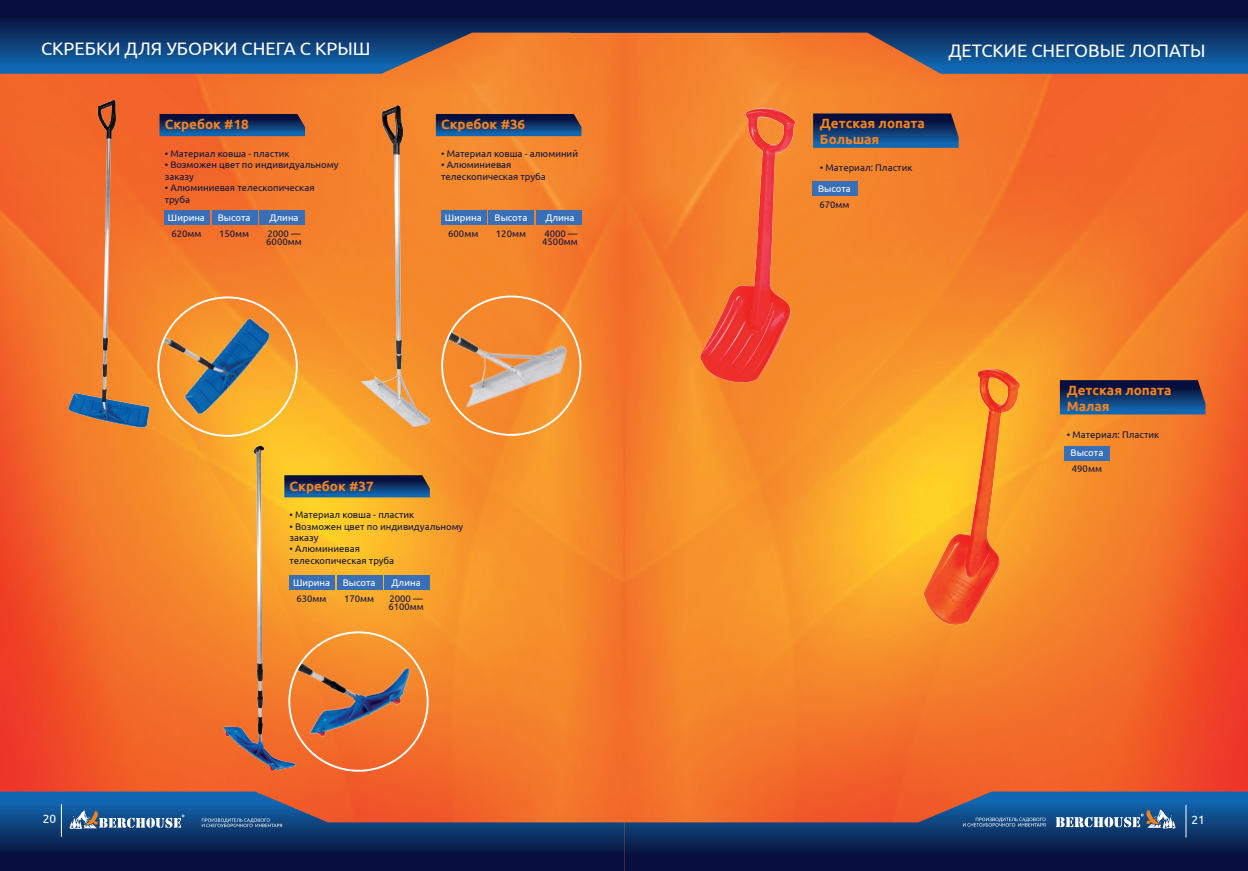
<style>
.page{position:relative;width:1248px;height:871px;background:#fff}
.page>*{position:absolute;margin:0;border:0;box-sizing:border-box;transform-origin:0 0}
.Заголовок_раздела{font:18px "Ubuntu";color:#fff}
.Цифра_табдицы{font:700 13.4px "Ubuntu";color:#f58220}
.t1{font:12px "Ubuntu";color:#fff}
.Цифра_табдицы-2{font:9.6px/11.5px "Ubuntu";color:#10143d}
.Цифра_табдицы-3{font:9.6px "Ubuntu";color:#fff}
</style>
<div class="page">
<img style="left:0;top:74px;width:1247px;height:717px">
<svg style="left:624px;top:791px;width:623px;height:79px;background:#403955"></svg>
<hr style="left:1185px;top:805px;width:1px;height:31px;background:#fff">
<svg style="left:1055px;top:809px;width:120px;height:18px"></svg>
<svg style="left:962px;top:817px;width:83px;height:9px"></svg>
<svg style="left:0;top:791px;width:624px;height:79px;background:#403956"></svg>
<hr style="left:61px;top:804px;width:1px;height:32px;background:#fff">
<svg style="left:69px;top:810px;width:115px;height:18px"></svg>
<svg style="left:202px;top:818px;width:80px;height:8px"></svg>
<svg style="left:0;top:0;width:570px;height:74px;background:#2c3c60"></svg>
<img style="left:21px;top:94px;width:172px;height:342px">
<img style="left:165px;top:438px;width:173px;height:343px">
<img style="left:310px;top:94px;width:172px;height:343px">
<svg style="left:159px;top:114px;width:146px;height:22px;background:#10376d"></svg>
<svg style="left:284px;top:475px;width:146px;height:22px;background:#13396c"></svg>
<svg style="left:436px;top:114px;width:145px;height:22px;background:#0f376e"></svg>
<img style="left:158px;top:297px;width:129px;height:138px">
<img style="left:289px;top:632px;width:137px;height:138px">
<img style="left:442px;top:296px;width:138px;height:139px">
<svg style="left:570px;top:0;width:677px;height:74px;background:#4b4252"></svg>
<img style="left:646px;top:94px;width:157px;height:296px">
<img style="left:877px;top:360px;width:173px;height:279px">
<svg style="left:813px;top:113px;width:145px;height:35px;background:#143a6e"></svg>
<svg style="left:1059px;top:380px;width:146px;height:34px;background:#12386d"></svg>
<div style="left:164px;top:210px;width:46px;height:15px;background:#396fb7"></div>
<div style="left:441px;top:210px;width:46px;height:15px;background:#396fb7"></div>
<div style="left:289px;top:575px;width:46px;height:15px;background:#396fb7"></div>
<div style="left:212px;top:210px;width:45px;height:15px;background:#396fb7"></div>
<div style="left:488px;top:210px;width:46px;height:15px;background:#396fb7"></div>
<div style="left:337px;top:575px;width:45px;height:15px;background:#396fb7"></div>
<div style="left:812px;top:181px;width:45px;height:15px;background:#396fb7"></div>
<div style="left:1064px;top:446px;width:46px;height:14px;background:#396fb7"></div>
<div style="left:259px;top:210px;width:45px;height:15px;background:#396fb7"></div>
<div style="left:535px;top:210px;width:46px;height:15px;background:#396fb7"></div>
<div style="left:384px;top:575px;width:45px;height:15px;background:#396fb7"></div>
<p class="Заголовок_раздела" style="left:41px;top:38px;width:331px">СКРЕБКИ ДЛЯ УБОРКИ СНЕГА С КРЫШ</p>
<p class="Цифра_табдицы" style="left:165px;top:116px;width:86px">Скребок #18</p>
<p class="Цифра_табдицы-2" style="left:165px;top:147px;width:126px">• Материал ковша - пластик</p>
<p class="Цифра_табдицы-2" style="left:165px;top:159px;width:175px">• Возможен цвет по индивидуальному заказу</p>
<p class="Цифра_табдицы-2" style="left:165px;top:182px;width:151px">• Алюминиевая телескопическая труба</p>
<p class="Цифра_табдицы" style="left:441px;top:116px;width:86px">Скребок #36</p>
<p class="Цифра_табдицы-2" style="left:441px;top:147px;width:138px">• Материал ковша - алюминий</p>
<p class="Цифра_табдицы-2" style="left:441px;top:159px;width:72px">• Алюминиевая</p>
<p class="Цифра_табдицы-2" style="left:441px;top:170px;width:106px">телескопическая труба</p>
<p class="Цифра_табдицы-3" style="left:168px;top:211px;width:38px">Ширина</p>
<p class="Цифра_табдицы-2" style="left:171px;top:227px;width:32px">620мм</p>
<p class="Цифра_табдицы-3" style="left:218px;top:211px;width:34px">Высота</p>
<p class="Цифра_табдицы-2" style="left:219px;top:227px;width:32px">150мм</p>
<p class="Цифра_табдицы-3" style="left:269px;top:211px;width:31px">Длина</p>
<p class="Цифра_табдицы-2" style="left:266px;top:229px;width:37px;line-height:8px">2000 —<br>6000мм</p>
<p class="Цифра_табдицы-3" style="left:444px;top:211px;width:38px">Ширина</p>
<p class="Цифра_табдицы-2" style="left:448px;top:227px;width:32px">600мм</p>
<p class="Цифра_табдицы-3" style="left:494px;top:211px;width:34px">Высота</p>
<p class="Цифра_табдицы-2" style="left:496px;top:227px;width:32px">120мм</p>
<p class="Цифра_табдицы-3" style="left:545px;top:211px;width:31px">Длина</p>
<p class="Цифра_табдицы-2" style="left:542px;top:229px;width:37px;line-height:8px">4000 —<br>4500мм</p>
<p class="Цифра_табдицы" style="left:289px;top:477px;width:86px">Скребок #37</p>
<p class="Цифра_табдицы-2" style="left:289px;top:508px;width:126px">• Материал ковша - пластик</p>
<p class="Цифра_табдицы-2" style="left:289px;top:520px;width:175px">• Возможен цвет по индивидуальному заказу</p>
<p class="Цифра_табдицы-2" style="left:289px;top:543px;width:72px">• Алюминиевая</p>
<p class="Цифра_табдицы-2" style="left:289px;top:554px;width:106px">телескопическая труба</p>
<p class="Цифра_табдицы-3" style="left:293px;top:576px;width:38px">Ширина</p>
<p class="Цифра_табдицы-2" style="left:296px;top:592px;width:32px">630мм</p>
<p class="Цифра_табдицы-3" style="left:343px;top:576px;width:34px">Высота</p>
<p class="Цифра_табдицы-2" style="left:344px;top:592px;width:32px">170мм</p>
<p class="Цифра_табдицы-3" style="left:391px;top:576px;width:31px">Длина</p>
<p class="Цифра_табдицы-2" style="left:388px;top:593px;width:37px;line-height:8px">2000 —<br>6100мм</p>
<p class="Цифра_табдицы" style="left:819px;top:115px;width:106px">Детская лопата</p>
<p class="Цифра_табдицы" style="left:819px;top:131px;width:61px">Большая</p>
<p class="Цифра_табдицы-2" style="left:819px;top:162px;width:94px">• Материал: Пластик</p>
<p class="Цифра_табдицы-3" style="left:818px;top:182px;width:34px">Высота</p>
<p class="Цифра_табдицы-2" style="left:819px;top:198px;width:32px">670мм</p>
<p class="Заголовок_раздела" style="left:948px;top:39px;width:258px">ДЕТСКИЕ СНЕГОВЫЕ ЛОПАТЫ</p>
<p class="Цифра_табдицы" style="left:1066px;top:381px;width:106px">Детская лопата</p>
<p class="Цифра_табдицы" style="left:1066px;top:397px;width:44px">Малая</p>
<p class="Цифра_табдицы-2" style="left:1066px;top:428px;width:94px">• Материал: Пластик</p>
<p class="Цифра_табдицы-3" style="left:1070px;top:447px;width:34px">Высота</p>
<p class="Цифра_табдицы-2" style="left:1071px;top:462px;width:32px">490мм</p>
<p class="t1" style="left:43px;top:811px;width:15px">20</p>
<p class="t1" style="left:1191px;top:812px;width:15px">21</p>
</div>
